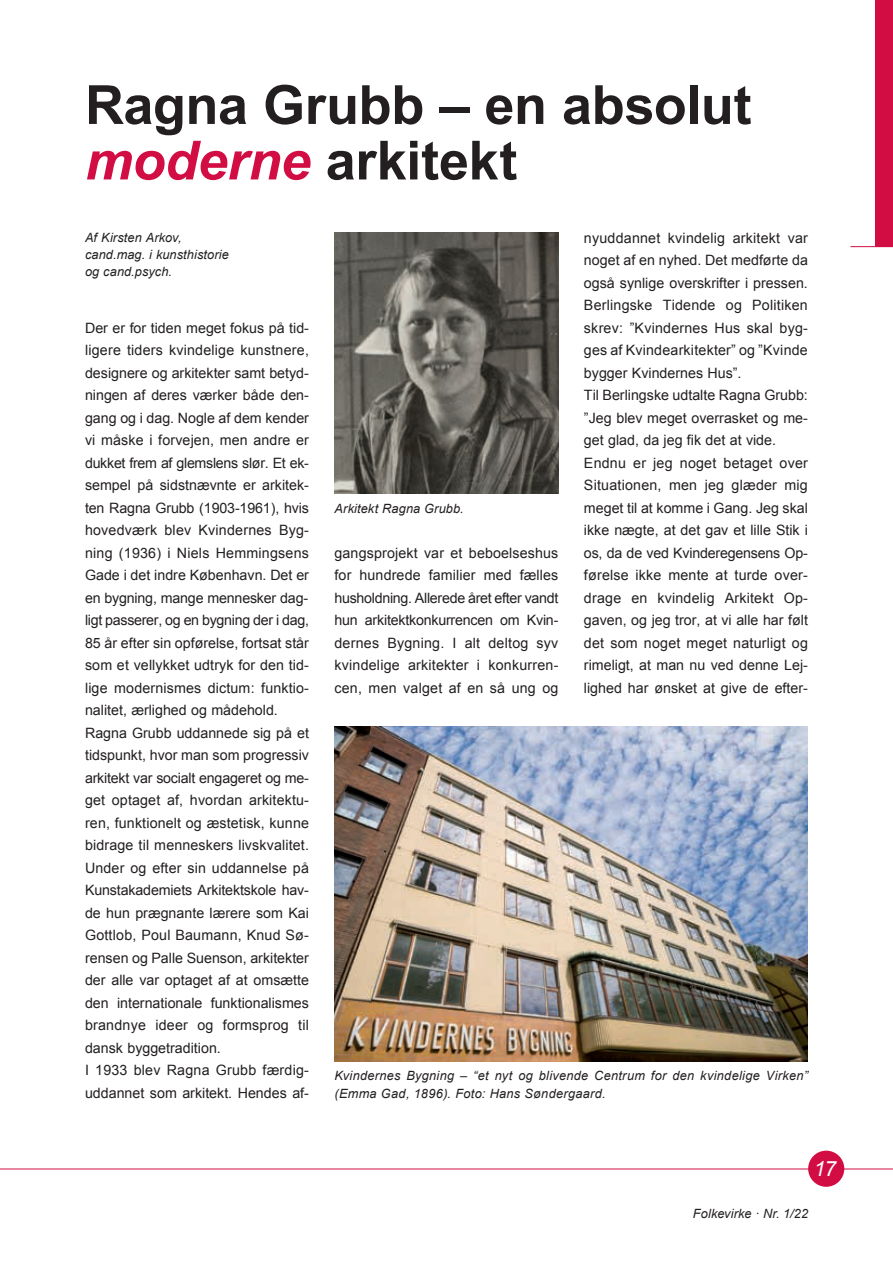
<style>
.page{position:relative;width:893px;height:1263px;background:#fff}
.page>*{position:absolute;margin:0;border:0;box-sizing:border-box;transform-origin:0 0}
.t1{font:700 54px/55.5px "Arial";letter-spacing:-.005em;color:#231f20}
.t2{font:italic 21px "Arial";color:#fff}
.t3{font:14.25px/22.5px "Arial";color:#231f20}
.t4{font:italic 12.75px/17.2px "Arial";letter-spacing:.02em;color:#231f20}
.s1{font-style:italic;color:#d20d44}
</style>
<div class="page">
<hr style="left:0;top:1168px;width:893px;height:1px;background:#d20d44">
<div style="left:808px;top:1150px;width:36px;height:37px;background:#d20d44;border-radius:50%"></div>
<hr style="left:850px;top:246px;width:43px;height:1px;background:#d20d44">
<div style="left:876px;top:0;width:17px;height:247px;background:#d20d44"></div>
<img style="left:334px;top:233px;width:224px;height:261px">
<img style="left:334px;top:727px;width:474px;height:335px">
<h1 class="t1" style="left:85px;top:79px;width:668px">Ragna Grubb – en absolut <span class="s1">moderne</span> arkitekt</h1>
<p class="t4" style="left:85px;top:229px;width:145px">Af Kirsten Arkov, cand.mag. i kunsthistorie og cand.psych.</p>
<p class="t3" style="left:85px;top:316px;width:225px">Der er for tiden meget fokus på tid&shy;ligere tiders kvindelige kunstnere, designere og arkitekter samt betyd&shy;ningen af deres værker både den&shy;gang og i dag. Nogle af dem kender vi måske i forvejen, men andre er dukket frem af glemslens slør. Et ek&shy;sempel på sidstnævnte er arkitek&shy;ten Ragna Grubb (1903-1961), hvis hovedværk blev Kvindernes Byg&shy;ning (1936) i Niels Hemmingsens Gade i det indre København. Det er en bygning, mange mennesker dag&shy;ligt passerer, og en bygning der i dag, 85 år efter sin opførelse, fortsat står som et vellykket udtryk for den tid&shy;lige modernismes dictum: funktio&shy;nalitet, ærlighed og mådehold.<br>Ragna Grubb uddannede sig på et tidspunkt, hvor man som progressiv arkitekt var socialt engageret og me&shy;get optaget af, hvordan arkitektu&shy;ren, funktionelt og æstetisk, kunne bidrage til menneskers livskvalitet.<br>Under og efter sin uddannelse på Kunstakademiets Arkitektskole hav&shy;de hun prægnante lærere som Kai Gottlob, Poul Baumann, Knud Sø&shy;rensen og Palle Suenson, arkitekter der alle var optaget af at omsætte den internationale funktionalismes brandnye ideer og formsprog til dansk byggetradition.<br>I 1933 blev Ragna Grubb færdig&shy;uddannet som arkitekt. Hendes af-</p>
<p class="t4" style="left:334px;top:500px;width:131px">Arkitekt Ragna Grubb.</p>
<p class="t3" style="left:334px;top:541px;width:225px;text-align:justify">gangsprojekt var et beboelseshus for hundrede familier med fælles husholdning. Allerede året efter vandt hun arkitektkonkurrencen om Kvin&shy;dernes Bygning. I alt deltog syv kvindelige arkitekter i konkurren&shy;cen, men valget af en så ung og</p>
<p class="t3" style="left:584px;top:226px;width:225px">nyuddannet kvindelig arkitekt var noget af en nyhed. Det medførte da også synlige overskrifter i pressen.<br>Berlingske Tidende og Politiken skrev: ”Kvindernes Hus skal byg&shy;ges af Kvindearkitekter” og ”Kvinde bygger Kvindernes Hus”.<br>Til Berlingske udtalte Ragna Grubb: ”Jeg blev meget overrasket og me&shy;get glad, da jeg fik det at vide.<br>Endnu er jeg noget betaget over Situationen, men jeg glæder mig meget til at komme i Gang. Jeg skal ikke nægte, at det gav et lille Stik i os, da de ved Kvinderegensens Op&shy;førelse ikke mente at turde over&shy;drage en kvindelig Arkitekt Op&shy;gaven, og jeg tror, at vi alle har følt det som noget meget naturligt og rimeligt, at man nu ved denne Lej&shy;lighed har ønsket at give de efter-</p>
<p class="t4" style="left:334px;top:1067px;width:475px">Kvindernes Bygning – “et nyt og blivende Centrum for den kvindelige Virken” (Emma Gad, 1896). Foto: Hans Søndergaard.</p>
<h2 class="t2" style="left:814px;top:1155px;width:24px">17</h2>
<p class="t4" style="left:693px;top:1205px;width:117px">Folkevirke · Nr. 1/22</p>
</div>
